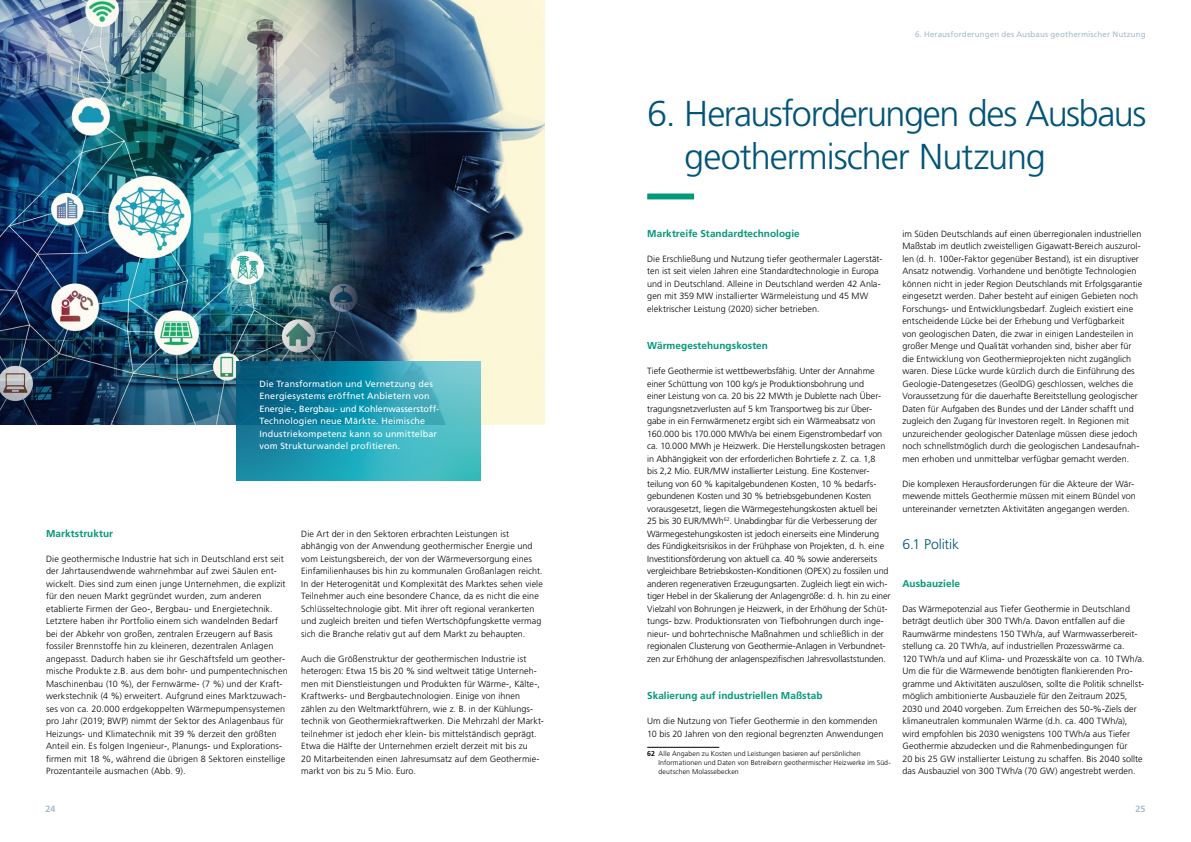
<style>
.page{position:relative;width:1191px;height:842px;background:#fff}
.page>*{position:absolute;margin:0;border:0;box-sizing:border-box;transform-origin:0 0}
.t1{font:300 36px/43.2px "Frutiger LT Std";letter-spacing:-.03em;color:#005478}
.t2{font:300 14px "Frutiger LT Std";letter-spacing:-.01em;color:#005478}
.t3{font:700 10px "Frutiger LT Std";letter-spacing:.005em;color:#009879}
.t4{font:300 9px/12.5px "Frutiger LT Std";letter-spacing:.005em;color:#000}
.t5{font:9px/12.5px "Frutiger LT Std";letter-spacing:.015em;color:#fff}
.t6{font:700 9px "Frutiger LT Std";color:#a5bcca}
.t7{font:8px "Frutiger LT Std";letter-spacing:.015em;color:#a5bcca}
.t8{font:300 7px/9px "Frutiger LT Std";letter-spacing:.01em;color:#000}
.s1{font-weight:700}
</style>
<div class="page">
<img style="left:0;top:0;width:544px;height:424px">
<svg style="left:647px;top:194px;width:48px;height:5px"></svg>
<hr style="left:647px;top:747px;width:72px;height:1px;background:#000">
<svg style="left:237px;top:362px;width:243px;height:118px;background:#299aaf"></svg>
<p class="t7" style="left:45px;top:29px;width:150px">5. Wertschöpfung und Exportpotenzial</p>
<p class="t5" style="left:259px;top:377px;width:181px">Die Transformation und Vernetzung des Energiesystems eröffnet Anbietern von Energie-, Bergbau- und Kohlenwasserstoff-Technologien neue Märkte. Heimische Industriekompetenz kann so unmittelbar vom Strukturwandel profitieren.</p>
<p class="t3" style="left:46px;top:527px;width:68px">Marktstruktur</p>
<p class="t4" style="left:46px;top:552px;width:243px">Die geothermische Industrie hat sich in Deutschland erst seit der Jahrtausendwende wahrnehmbar auf zwei Säulen ent&shy;wickelt. Dies sind zum einen junge Unternehmen, die explizit für den neuen Markt gegründet wurden, zum anderen etablierte Firmen der Geo-, Bergbau- und Energietechnik.<br>Letztere haben ihr Portfolio einem sich wandelnden Bedarf bei der Abkehr von großen, zentralen Erzeugern auf Basis fossiler Brennstoffe hin zu kleineren, dezentralen Anlagen angepasst. Dadurch haben sie ihr Geschäftsfeld um geother&shy;mische Produkte z.B. aus dem bohr- und pumpentechnischen Maschinenbau (10 %), der Fernwärme- (7 %) und der Kraft&shy;werkstechnik (4 %) erweitert. Aufgrund eines Marktzuwach&shy;ses von ca. 20.000 erdgekoppelten Wärmepumpensystemen pro Jahr (2019; BWP) nimmt der Sektor des Anlagenbaus für Heizungs- und Klimatechnik mit 39 % derzeit den größten Anteil ein. Es folgen Ingenieur-, Planungs- und Explorations&shy;firmen mit 18 %, während die übrigen 8 Sektoren einstellige Prozentanteile ausmachen (Abb. 9).</p>
<p class="t6" style="left:45px;top:803px;width:12px">24</p>
<p class="t4" style="left:301px;top:528px;width:243px">Die Art der in den Sektoren erbrachten Leistungen ist abhängig von der Anwendung geothermischer Energie und vom Leistungsbereich, der von der Wärmeversorgung eines Einfamilienhauses bis hin zu kommunalen Großanlagen reicht.<br>In der Heterogenität und Komplexität des Marktes sehen viele Teilnehmer auch eine besondere Chance, da es nicht die eine Schlüsseltechnologie gibt. Mit ihrer oft regional verankerten und zugleich breiten und tiefen Wertschöpfungskette vermag sich die Branche relativ gut auf dem Markt zu behaupten.</p>
<p class="t4" style="left:301px;top:653px;width:244px">Auch die Größenstruktur der geothermischen Industrie ist heterogen: Etwa 15 bis 20 % sind weltweit tätige Unterneh&shy;men mit Dienstleistungen und Produkten für Wärme-, Kälte-, Kraftwerks- und Bergbautechnologien. Einige von ihnen zählen zu den Weltmarktführern, wie z. B. in der Kühlungs&shy;technik von Geothermiekraftwerken. Die Mehrzahl der Markt&shy;teilnehmer ist jedoch eher klein- bis mittelständisch geprägt.<br>Etwa die Hälfte der Unternehmen erzielt derzeit mit bis zu<br>20 Mitarbeitenden einen Jahresumsatz auf dem Geothermie&shy;markt von bis zu 5 Mio. Euro.</p>
<p class="t7" style="left:915px;top:29px;width:232px">6. Herausforderungen des Ausbaus geothermischer Nutzung</p>
<h1 class="t1" style="left:684px;top:93px;width:463px;text-indent:-37px">6. Herausforderungen des Ausbaus geothermischer Nutzung</h1>
<p class="t3" style="left:647px;top:227px;width:154px">Marktreife Standardtechnologie</p>
<p class="t4" style="left:647px;top:252px;width:237px">Die Erschließung und Nutzung tiefer geothermaler Lagerstät&shy;ten ist seit vielen Jahren eine Standardtechnologie in Europa und in Deutschland. Alleine in Deutschland werden 42 Anla&shy;gen mit 359 MW installierter Wärmeleistung und 45 MW elektrischer Leistung (2020) sicher betrieben.</p>
<p class="t3" style="left:647px;top:340px;width:122px">Wärmegestehungskosten</p>
<p class="t4" style="left:647px;top:365px;width:245px">Tiefe Geothermie ist wettbewerbsfähig. Unter der Annahme einer Schüttung von 100 kg/s je Produktionsbohrung und<br>einer Leistung von ca. 20 bis 22 MWth je Dublette nach Über&shy;tragungsnetzverlusten auf 5 km Transportweg bis zur Über&shy;gabe in ein Fernwärmenetz ergibt sich ein Wärmeabsatz von 160.000 bis 170.000 MWh/a bei einem Eigenstrombedarf von ca. 10.000 MWh je Heizwerk. Die Herstellungskosten betragen in Abhängigkeit von der erforderlichen Bohrtiefe z. Z. ca. 1,8<br>bis 2,2 Mio. EUR/MW installierter Leistung. Eine Kostenver&shy;teilung von 60 % kapitalgebundenen Kosten, 10 % bedarfs&shy;gebundenen Kosten und 30 % betriebsgebundenen Kosten vorausgesetzt, liegen die Wärmegestehungskosten aktuell bei<br>25 bis 30 EUR/MWh<sup>62</sup>. Unabdingbar für die Verbesserung der Wärmegestehungskosten ist jedoch einerseits eine Minderung des Fündigkeitsrisikos in der Frühphase von Projekten, d. h. eine Investitionsförderung von aktuell ca. 40 % sowie andererseits vergleichbare Betriebskosten-Konditionen (OPEX) zu fossilen und anderen regenerativen Erzeugungsarten. Zugleich liegt ein wich&shy;tiger Hebel in der Skalierung der Anlagengröße: d. h. hin zu einer Vielzahl von Bohrungen je Heizwerk, in der Erhöhung der Schüt&shy;tungs- bzw. Produktionsraten von Tiefbohrungen durch inge&shy;nieur- und bohrtechnische Maßnahmen und schließlich in der regionalen Clusterung von Geothermie-Anlagen in Verbundnet&shy;zen zur Erhöhung der anlagenspezifischen Jahresvollaststunden.</p>
<p class="t3" style="left:647px;top:690px;width:177px">Skalierung auf industriellen Maßstab</p>
<p class="t4" style="left:647px;top:715px;width:237px">Um die Nutzung von Tiefer Geothermie in den kommenden<br>10 bis 20 Jahren von den regional begrenzten Anwendungen</p>
<p class="t8" style="left:658px;top:749px;width:234px;text-indent:-11px"><span class="s1">62</span> Alle Angaben zu Kosten und Leistungen basieren auf persönlichen<br>Informationen und Daten von Betreibern geothermischer Heizwerke im Süd&shy;deutschen Molassebecken</p>
<p class="t4" style="left:902px;top:227px;width:241px">im Süden Deutschlands auf einen überregionalen industriellen Maßstab im deutlich zweistelligen Gigawatt-Bereich auszurol&shy;len (d. h. 100er-Faktor gegenüber Bestand), ist ein disruptiver Ansatz notwendig. Vorhandene und benötigte Technologien können nicht in jeder Region Deutschlands mit Erfolgsgarantie eingesetzt werden. Daher besteht auf einigen Gebieten noch Forschungs- und Entwicklungsbedarf. Zugleich existiert eine entscheidende Lücke bei der Erhebung und Verfügbarkeit<br>von geologischen Daten, die zwar in einigen Landesteilen in großer Menge und Qualität vorhanden sind, bisher aber für die Entwicklung von Geothermieprojekten nicht zugänglich waren. Diese Lücke wurde kürzlich durch die Einführung des Geologie-Datengesetzes (GeolDG) geschlossen, welches die Voraussetzung für die dauerhafte Bereitstellung geologischer Daten für Aufgaben des Bundes und der Länder schafft und zugleich den Zugang für Investoren regelt. In Regionen mit unzureichender geologischer Datenlage müssen diese jedoch noch schnellstmöglich durch die geologischen Landesaufnah&shy;men erhoben und unmittelbar verfügbar gemacht werden.</p>
<p class="t4" style="left:902px;top:478px;width:235px">Die komplexen Herausforderungen für die Akteure der Wär&shy;mewende mittels Geothermie müssen mit einem Bündel von untereinander vernetzten Aktivitäten angegangen werden.</p>
<h2 class="t2" style="left:902px;top:536px;width:58px">6.1 Politik</h2>
<p class="t3" style="left:902px;top:577px;width:59px">Ausbauziele</p>
<p class="t4" style="left:902px;top:602px;width:243px">Das Wärmepotenzial aus Tiefer Geothermie in Deutschland beträgt deutlich über 300 TWh/a. Davon entfallen auf die Raumwärme mindestens 150 TWh/a, auf Warmwasserbereit&shy;stellung ca. 20 TWh/a, auf industriellen Prozesswärme ca.<br>120 TWh/a und auf Klima- und Prozesskälte von ca. 10 TWh/a.<br>Um die für die Wärmewende benötigten flankierenden Pro&shy;gramme und Aktivitäten auszulösen, sollte die Politik schnellst&shy;möglich ambitionierte Ausbauziele für den Zeitraum 2025, 2030 und 2040 vorgeben. Zum Erreichen des 50-%-Ziels der klimaneutralen kommunalen Wärme (d.h. ca. 400 TWh/a), wird empfohlen bis 2030 wenigstens 100 TWh/a aus Tiefer Geothermie abzudecken und die Rahmenbedingungen für<br>20 bis 25 GW installierter Leistung zu schaffen. Bis 2040 sollte das Ausbauziel von 300 TWh/a (70 GW) angestrebt werden.</p>
<p class="t6" style="left:1135px;top:803px;width:12px">25</p>
</div>
